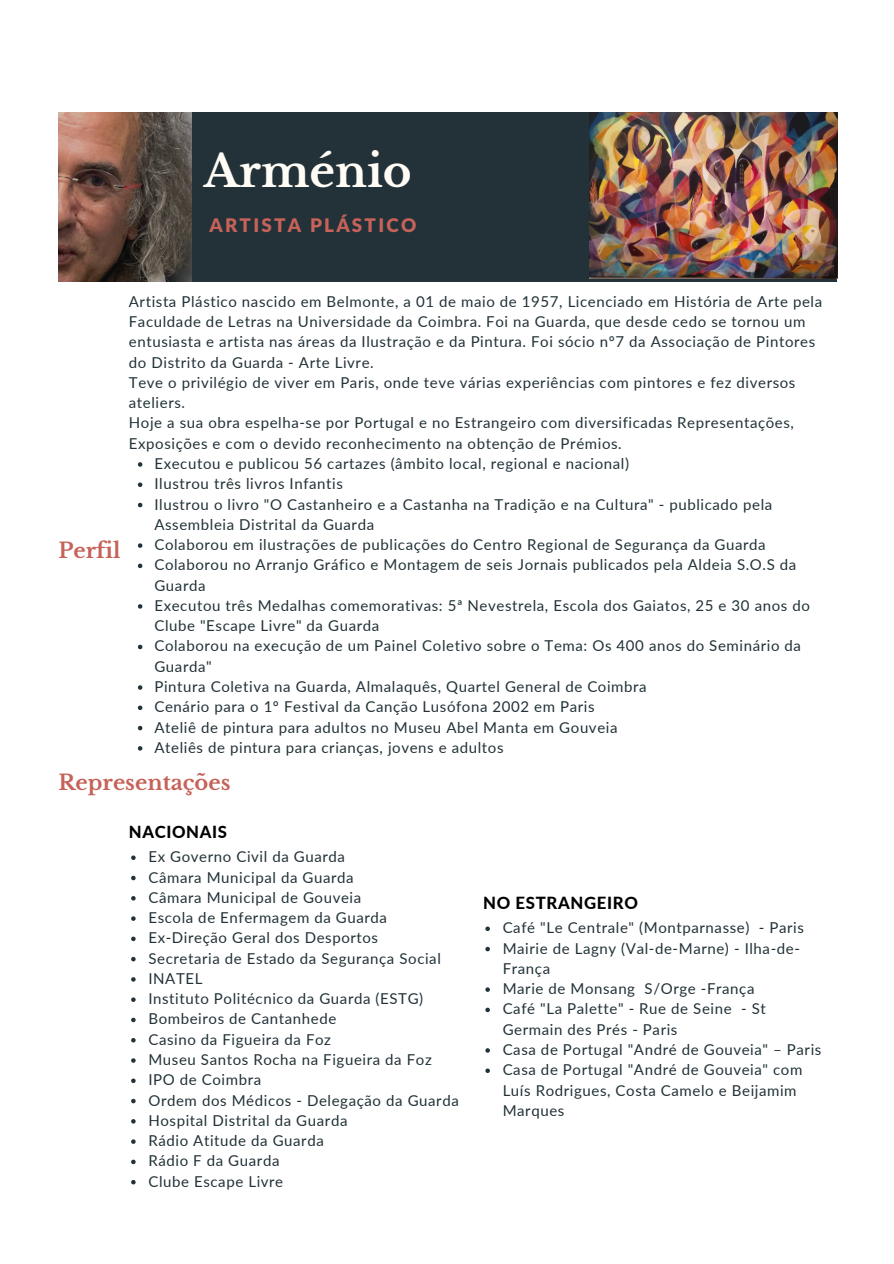
<style>
.page{position:relative;width:894px;height:1264px;background:#fff}
.page>*{position:absolute;margin:0;border:0;box-sizing:border-box;transform-origin:0 0}
.t1{font:700 43.8px "Libre Baskerville";color:#fffbf5}
.t2{font:700 21px "Libre Baskerville";color:#c66259}
.t3{font:900 18.75px "Lato Latin";letter-spacing:.12em;color:#c66259}
.t4{font:800 16.65px "Lato";letter-spacing:.04em;color:#000}
.t5{font:15px/20.2px "Lato";letter-spacing:.04em;color:#223238}
</style>
<div class="page">
<div style="left:58px;top:112px;width:778px;height:169px;background:#223238"></div>
<img style="left:58px;top:112px;width:133px;height:169px">
<img style="left:589px;top:112px;width:248px;height:167px">
<svg style="left:131px;top:855px;width:5px;height:5px"></svg>
<svg style="left:131px;top:875px;width:5px;height:5px"></svg>
<svg style="left:131px;top:896px;width:5px;height:4px"></svg>
<svg style="left:131px;top:916px;width:5px;height:4px"></svg>
<svg style="left:131px;top:936px;width:5px;height:5px"></svg>
<svg style="left:131px;top:956px;width:5px;height:5px"></svg>
<svg style="left:131px;top:977px;width:5px;height:4px"></svg>
<svg style="left:131px;top:997px;width:5px;height:4px"></svg>
<svg style="left:131px;top:1017px;width:5px;height:5px"></svg>
<svg style="left:131px;top:1038px;width:5px;height:4px"></svg>
<svg style="left:131px;top:1058px;width:5px;height:4px"></svg>
<svg style="left:131px;top:1078px;width:5px;height:5px"></svg>
<svg style="left:131px;top:1098px;width:5px;height:5px"></svg>
<svg style="left:131px;top:1119px;width:5px;height:4px"></svg>
<svg style="left:131px;top:1139px;width:5px;height:4px"></svg>
<svg style="left:131px;top:1159px;width:5px;height:5px"></svg>
<svg style="left:131px;top:1180px;width:5px;height:4px"></svg>
<svg style="left:138px;top:462px;width:4px;height:5px"></svg>
<svg style="left:138px;top:482px;width:4px;height:5px"></svg>
<svg style="left:138px;top:503px;width:4px;height:4px"></svg>
<svg style="left:138px;top:543px;width:4px;height:5px"></svg>
<svg style="left:138px;top:563px;width:4px;height:5px"></svg>
<svg style="left:138px;top:604px;width:4px;height:4px"></svg>
<svg style="left:138px;top:644px;width:4px;height:5px"></svg>
<svg style="left:138px;top:685px;width:4px;height:4px"></svg>
<svg style="left:138px;top:705px;width:4px;height:5px"></svg>
<svg style="left:138px;top:725px;width:4px;height:5px"></svg>
<svg style="left:138px;top:746px;width:4px;height:4px"></svg>
<svg style="left:485px;top:926px;width:5px;height:5px"></svg>
<svg style="left:485px;top:946px;width:5px;height:5px"></svg>
<svg style="left:485px;top:987px;width:5px;height:4px"></svg>
<svg style="left:485px;top:1007px;width:5px;height:5px"></svg>
<svg style="left:485px;top:1048px;width:5px;height:4px"></svg>
<svg style="left:485px;top:1068px;width:5px;height:4px"></svg>
<p class="t1" style="left:204px;top:144px;width:209px">Arménio</p>
<p class="t3" style="left:209px;top:217px;width:208px">ARTISTA PLÁSTICO</p>
<p class="t2" style="left:58px;top:538px;width:64px">Perfil</p>
<p class="t5" style="left:129px;top:291px;width:694px">Artista Plástico nascido em Belmonte, a 01 de maio de 1957, Licenciado em História de Arte pela Faculdade de Letras na Universidade da Coimbra. Foi na Guarda, que desde cedo se tornou um entusiasta e artista nas áreas da Ilustração e da Pintura. Foi sócio nº7 da Associação de Pintores do Distrito da Guarda - Arte Livre.</p>
<p class="t5" style="left:129px;top:372px;width:668px">Teve o privilégio de viver em Paris, onde teve várias experiências com pintores e fez diversos ateliers.</p>
<p class="t5" style="left:129px;top:412px;width:666px">Hoje a sua obra espelha-se por Portugal e no Estrangeiro com diversificadas Representações,<br>Exposições e com o devido reconhecimento na obtenção de Prémios.</p>
<p class="t5" style="left:154px;top:453px;width:476px">Executou e publicou 56 cartazes (âmbito local, regional e nacional)</p>
<p class="t5" style="left:154px;top:473px;width:190px">Ilustrou três livros Infantis</p>
<p class="t5" style="left:154px;top:493px;width:619px">Ilustrou o livro "O Castanheiro e a Castanha na Tradição e na Cultura" - publicado pela<br>Assembleia Distrital da Guarda</p>
<p class="t5" style="left:154px;top:534px;width:612px">Colaborou em ilustrações de publicações do Centro Regional de Segurança da Guarda</p>
<p class="t5" style="left:154px;top:554px;width:643px">Colaborou no Arranjo Gráfico e Montagem de seis Jornais publicados pela Aldeia S.O.S da<br>Guarda</p>
<p class="t5" style="left:154px;top:595px;width:656px">Executou três Medalhas comemorativas: 5ª Nevestrela, Escola dos Gaiatos, 25 e 30 anos do<br>Clube "Escape Livre" da Guarda</p>
<p class="t5" style="left:154px;top:635px;width:648px">Colaborou na execução de um Painel Coletivo sobre o Tema: Os 400 anos do Seminário da<br>Guarda"</p>
<p class="t5" style="left:154px;top:676px;width:493px">Pintura Coletiva na Guarda, Almalaquês, Quartel General de Coimbra</p>
<p class="t5" style="left:154px;top:696px;width:441px">Cenário para o 1º Festival da Canção Lusófona 2002 em Paris</p>
<p class="t5" style="left:154px;top:716px;width:464px">Ateliê de pintura para adultos no Museu Abel Manta em Gouveia</p>
<p class="t5" style="left:154px;top:737px;width:350px">Ateliês de pintura para crianças, jovens e adultos</p>
<p class="t2" style="left:58px;top:770px;width:174px">Representações</p>
<p class="t4" style="left:129px;top:821px;width:100px">NACIONAIS</p>
<p class="t5" style="left:148px;top:846px;width:198px">Ex Governo Civil da Guarda</p>
<p class="t5" style="left:148px;top:866px;width:207px">Câmara Municipal da Guarda</p>
<p class="t5" style="left:148px;top:886px;width:214px">Câmara Municipal de Gouveia</p>
<p class="t5" style="left:148px;top:907px;width:240px">Escola de Enfermagem da Guarda</p>
<p class="t5" style="left:148px;top:927px;width:231px">Ex-Direção Geral dos Desportos</p>
<p class="t5" style="left:148px;top:947px;width:294px">Secretaria de Estado da Segurança Social</p>
<p class="t5" style="left:148px;top:968px;width:56px">INATEL</p>
<p class="t5" style="left:148px;top:988px;width:276px">Instituto Politécnico da Guarda (ESTG)</p>
<p class="t5" style="left:148px;top:1008px;width:189px">Bombeiros de Cantanhede</p>
<p class="t5" style="left:148px;top:1028px;width:184px">Casino da Figueira da Foz</p>
<p class="t5" style="left:148px;top:1049px;width:285px">Museu Santos Rocha na Figueira da Foz</p>
<p class="t5" style="left:148px;top:1069px;width:114px">IPO de Coimbra</p>
<p class="t5" style="left:148px;top:1089px;width:312px">Ordem dos Médicos - Delegação da Guarda</p>
<p class="t5" style="left:148px;top:1109px;width:200px">Hospital Distrital da Guarda</p>
<p class="t5" style="left:148px;top:1130px;width:177px">Rádio Atitude da Guarda</p>
<p class="t5" style="left:148px;top:1150px;width:132px">Rádio F da Guarda</p>
<p class="t5" style="left:148px;top:1170px;width:136px">Clube Escape Livre</p>
<p class="t4" style="left:483px;top:892px;width:156px">NO ESTRANGEIRO</p>
<p class="t5" style="left:502px;top:917px;width:303px">Café "Le Centrale" (Montparnasse) - Paris</p>
<p class="t5" style="left:502px;top:937px;width:299px">Mairie de Lagny (Val-de-Marne) - Ilha-de-<br>França</p>
<p class="t5" style="left:502px;top:978px;width:253px">Marie de Monsang S/Orge -França</p>
<p class="t5" style="left:502px;top:998px;width:264px">Café "La Palette" - Rue de Seine - St<br>Germain des Prés - Paris</p>
<p class="t5" style="left:502px;top:1039px;width:320px">Casa de Portugal "André de Gouveia" – Paris</p>
<p class="t5" style="left:502px;top:1059px;width:301px">Casa de Portugal "André de Gouveia" com<br>Luís Rodrigues, Costa Camelo e Beijamim<br>Marques</p>
</div>
